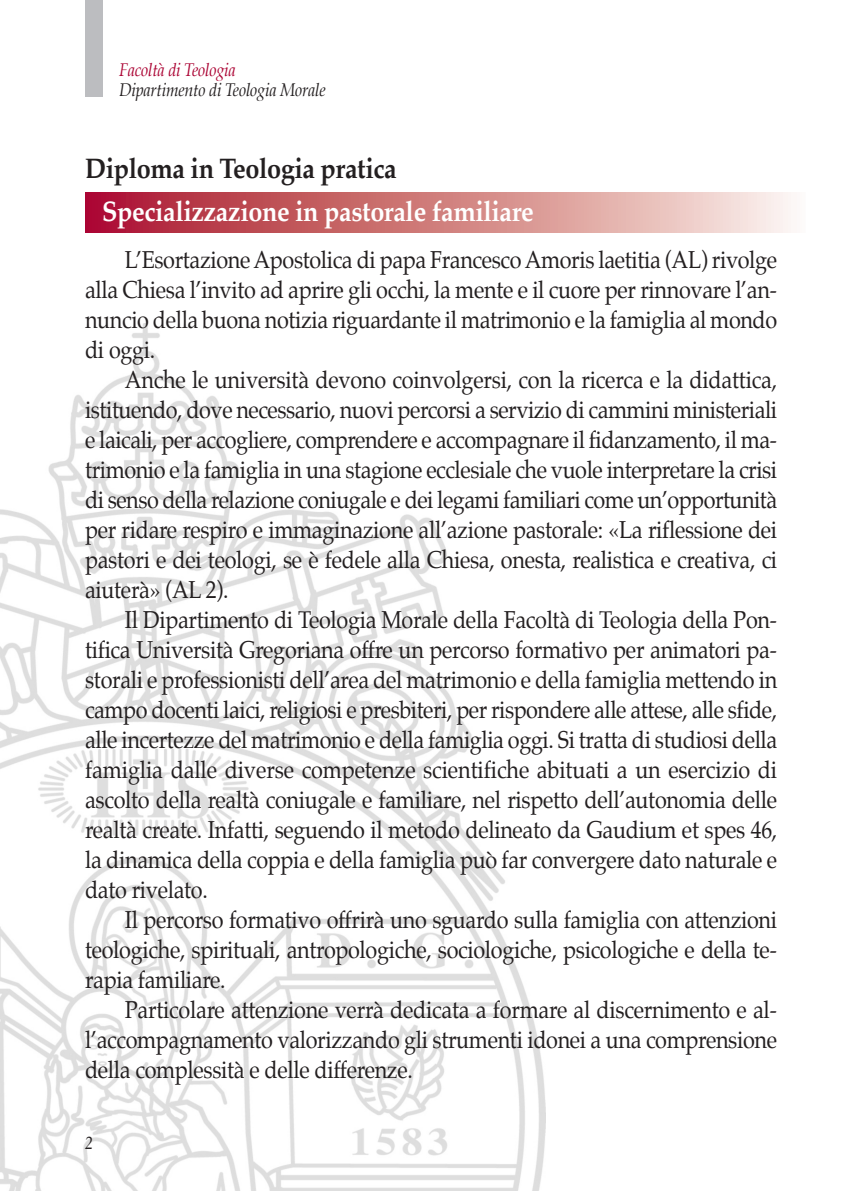
<style>
.page{position:relative;width:851px;height:1191px;background:#fff}
.page>*{position:absolute;margin:0;border:0;box-sizing:border-box;transform-origin:0 0}
.t1{font:700 28px "Palatino";letter-spacing:-.015em;color:#fff;scale:.9 1}
.t2{font:700 28px "Palatino";letter-spacing:-.015em;color:#231f20;scale:.9 1}
.t3{font:24px/30px "Palatino";letter-spacing:-.015em;color:#231f20;text-align:justify;scale:.9 1}
.t4{font:italic 18px "Palatino";letter-spacing:-.015em;color:#231f20;scale:.9 1}
.t5{font:italic 18px "Palatino";letter-spacing:-.015em;color:#ab0333;scale:.9 1}
</style>
<div class="page">
<img style="left:0;top:324px;width:545px;height:867px">
<div style="left:85px;top:0;width:17px;height:96px;background:#bcbdc0"></div>
<svg style="left:85px;top:193px;width:706px;height:39px;background:#d17f83"></svg>
<p class="t5" style="left:119px;top:61px;width:131px">Facoltà di Teologia</p>
<p class="t4" style="left:119px;top:81px;width:231px">Dipartimento di Teologia Morale</p>
<p class="t2" style="left:85px;top:155px;width:348px">Diploma in Teologia pratica</p>
<p class="t1" style="left:102px;top:198px;width:481px">Specializzazione in pastorale familiare</p>
<p class="t3" style="left:85px;top:246px;width:770px;text-indent:40px">L’Esortazione Apostolica di papa Francesco Amoris laetitia (AL) rivolge alla Chiesa l’invito ad aprire gli occhi, la mente e il cuore per rinnovare l’an&shy;nuncio della buona notizia riguardante il matrimonio e la famiglia al mondo di oggi.</p>
<p class="t3" style="left:85px;top:366px;width:770px;text-indent:40px">Anche le università devono coinvolgersi, con la ricerca e la didattica, istituendo, dove necessario, nuovi percorsi a servizio di cammini ministeriali e laicali, per accogliere, comprendere e accompagnare il fidanzamento, il ma&shy;trimonio e la famiglia in una stagione ecclesiale che vuole interpretare la crisi di senso della relazione coniugale e dei legami familiari come un’opportunità per ridare respiro e immaginazione all’azione pastorale: «La riflessione dei pastori e dei teologi, se è fedele alla Chiesa, onesta, realistica e creativa, ci aiuterà» (AL 2).</p>
<p class="t3" style="left:85px;top:606px;width:770px;text-indent:40px">Il Dipartimento di Teologia Morale della Facoltà di Teologia della Pon&shy;tifica Università Gregoriana offre un percorso formativo per animatori pa&shy;storali e professionisti dell’area del matrimonio e della famiglia mettendo in campo docenti laici, religiosi e presbiteri, per rispondere alle attese, alle sfide, alle incertezze del matrimonio e della famiglia oggi. Si tratta di studiosi della famiglia dalle diverse competenze scientifiche abituati a un esercizio di ascolto della realtà coniugale e familiare, nel rispetto dell’autonomia delle realtà create. Infatti, seguendo il metodo delineato da Gaudium et spes 46, la dinamica della coppia e della famiglia può far convergere dato naturale e dato rivelato.</p>
<p class="t3" style="left:85px;top:906px;width:770px;text-indent:40px">Il percorso formativo offrirà uno sguardo sulla famiglia con attenzioni teologiche, spirituali, antropologiche, sociologiche, psicologiche e della te&shy;rapia familiare.</p>
<p class="t3" style="left:85px;top:996px;width:770px;text-indent:40px">Particolare attenzione verrà dedicata a formare al discernimento e al&shy;l’accompagnamento valorizzando gli strumenti idonei a una comprensione della complessità e delle differenze.</p>
<p class="t4" style="left:85px;top:1134px;width:10px">2</p>
</div>
